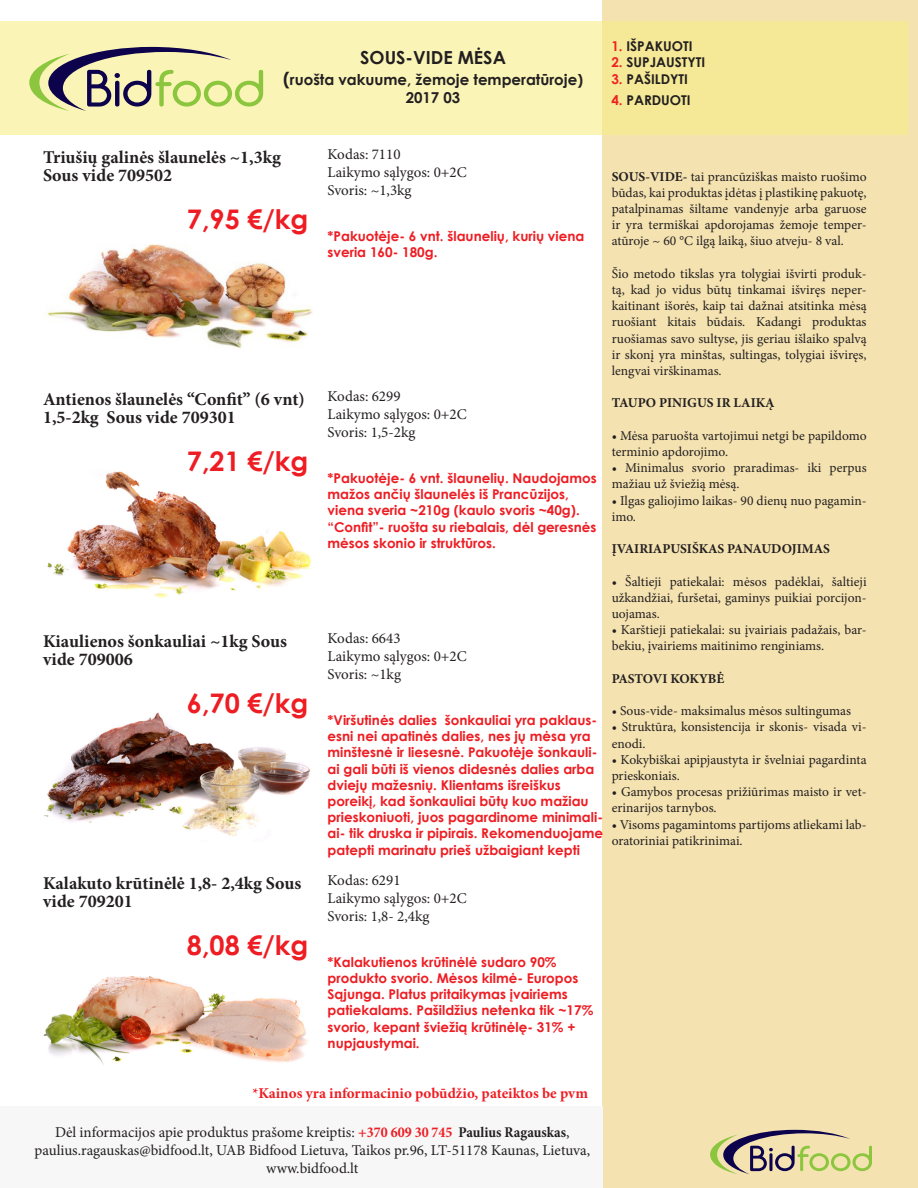
<style>
.page{position:relative;width:918px;height:1188px;background:#fff}
.page>*{position:absolute;margin:0;border:0;box-sizing:border-box;transform-origin:0 0}
.t1{font:700 27px "Century Gothic";color:#ee1d23}
.t2{font:700 18px/18px "Minion Pro";color:#231f20}
.t3{font:700 18px "Century Gothic";color:#231f20}
.t4{font:15px/18px "Minion Pro";color:#231f20;text-align:center}
.t5{font:700 15px "Minion Pro";color:#ee1d23}
.t6{font:700 15px/18px "Century Gothic";color:#231f20;text-align:center}
.t7{font:13.5px/16.2px "Minion Pro";color:#231f20}
.t8{font:700 13.5px/16.2px "Century Gothic";color:#ee1d23}
.t9{font:700 13.5px "Minion Pro";color:#231f20}
.t10{font:700 13.5px "Century Gothic";color:#231f20}
.s1{font-size:18px}
.s2{color:#ee2123}
.s3{font-weight:700}
.s4{font-weight:700;font-stretch:condensed;color:#ee1d23}
.s5{font-weight:700;font-stretch:condensed}
</style>
<div class="page">
<div style="left:602px;top:0;width:316px;height:1188px;background:#f4e2b0"></div>
<svg style="left:0;top:21px;width:908px;height:114px;background:#f8f0aa"></svg>
<div style="left:0;top:1106px;width:603px;height:82px;background:#f7f7f8"></div>
<svg style="left:29px;top:47px;width:234px;height:64px;background:#c8c999"></svg>
<svg style="left:710px;top:1130px;width:162px;height:44px"></svg>
<img style="left:47px;top:244px;width:266px;height:105px">
<img style="left:47px;top:471px;width:264px;height:127px">
<img style="left:44px;top:712px;width:267px;height:124px">
<img style="left:43px;top:976px;width:265px;height:89px">
<h2 class="t3" style="left:360px;top:44px;width:147px">SOUS-VIDE MĖSA</h2>
<p class="t6" style="left:283px;top:70px;width:301px"><span class="s1">(</span>ruošta vakuume, žemoje temperatūroje)<br>2017 03</p>
<p class="t10" style="left:611px;top:36px;width:83px"><span class="s2">1.</span> IŠPAKUOTI</p>
<p class="t10" style="left:611px;top:52px;width:95px"><span class="s2">2.</span> SUPJAUSTYTI</p>
<p class="t10" style="left:611px;top:68px;width:78px"><span class="s2">3.</span> PAŠILDYTI</p>
<p class="t10" style="left:611px;top:90px;width:81px"><span class="s2">4.</span> PARDUOTI</p>
<p class="t2" style="left:43px;top:148px;width:239px">Triušių galinės šlaunelės ~1,3kg<br>Sous vide 709502</p>
<p class="t1" style="left:187px;top:199px;width:123px">7,95 €/kg</p>
<p class="t2" style="left:43px;top:390px;width:263px">Antienos šlaunelės “Confit” (6 vnt)<br>1,5-2kg Sous vide 709301</p>
<p class="t1" style="left:187px;top:441px;width:123px">7,21 €/kg</p>
<p class="t2" style="left:43px;top:632px;width:246px">Kiaulienos šonkauliai ~1kg Sous vide 709006</p>
<p class="t1" style="left:187px;top:683px;width:123px">6,70 €/kg</p>
<p class="t2" style="left:43px;top:874px;width:260px">Kalakuto krūtinėlė 1,8- 2,4kg Sous vide 709201</p>
<p class="t1" style="left:187px;top:924px;width:123px">8,08 €/kg</p>
<p class="t4" style="left:328px;top:146px;width:75px">Kodas: 7110</p>
<p class="t4" style="left:328px;top:164px;width:141px">Laikymo sąlygos: 0+2C</p>
<p class="t4" style="left:328px;top:182px;width:86px">Svoris: ~1,3kg</p>
<p class="t8" style="left:328px;top:228px;width:258px">*Pakuotėje- 6 vnt. šlaunelių, kurių viena sveria 160- 180g.</p>
<p class="t4" style="left:328px;top:388px;width:75px">Kodas: 6299</p>
<p class="t4" style="left:328px;top:406px;width:141px">Laikymo sąlygos: 0+2C</p>
<p class="t4" style="left:328px;top:424px;width:89px">Svoris: 1,5-2kg</p>
<p class="t8" style="left:328px;top:469px;width:271px">*Pakuotėje- 6 vnt. šlaunelių. Naudojamos mažos ančių šlaunelės iš Prancūzijos, viena sveria ~210g (kaulo svoris ~40g). “Confit”- ruošta su riebalais, dėl geresnės mėsos skonio ir struktūros.</p>
<p class="t4" style="left:328px;top:629px;width:75px">Kodas: 6643</p>
<p class="t4" style="left:328px;top:647px;width:141px">Laikymo sąlygos: 0+2C</p>
<p class="t4" style="left:328px;top:665px;width:75px">Svoris: ~1kg</p>
<p class="t8" style="left:328px;top:711px;width:277px">*Viršutinės dalies šonkauliai yra paklaus&shy;esni nei apatinės dalies, nes jų mėsa yra minštesnė ir liesesnė. Pakuotėje šonkauli&shy;ai gali būti iš vienos didesnės dalies arba dviejų mažesnių. Klientams išreiškus poreikį, kad šonkauliai būtų kuo mažiau prieskoniuoti, juos pagardinome minimali&shy;ai- tik druska ir pipirais. Rekomenduojame patepti marinatu prieš užbaigiant kepti</p>
<p class="t4" style="left:328px;top:871px;width:75px">Kodas: 6291</p>
<p class="t4" style="left:328px;top:889px;width:141px">Laikymo sąlygos: 0+2C</p>
<p class="t4" style="left:328px;top:907px;width:103px">Svoris: 1,8- 2,4kg</p>
<p class="t7" style="left:612px;top:168px;width:256px;text-align:justify"><span class="s3">SOUS-VIDE-</span> tai prancūziškas maisto ruošimo būdas, kai produktas įdėtas į plastikinę pakuotę, patalpinamas šiltame vandenyje arba garuose ir yra termiškai apdorojamas žemoje temper&shy;atūroje ~ 60 °C ilgą laiką, šiuo atveju- 8 val.</p>
<p class="t7" style="left:612px;top:265px;width:256px;text-align:justify">Šio metodo tikslas yra tolygiai išvirti produk&shy;tą, kad jo vidus būtų tinkamai išviręs neper&shy;kaitinant išorės, kaip tai dažnai atsitinka mėsą ruošiant kitais būdais. Kadangi produktas ruošiamas savo sultyse, jis geriau išlaiko spalvą ir skonį yra minštas, sultingas, tolygiai išviręs, lengvai virškinamas.</p>
<p class="t9" style="left:612px;top:394px;width:165px">TAUPO PINIGUS IR LAIKĄ</p>
<p class="t7" style="left:612px;top:427px;width:256px">• Mėsa paruošta vartojimui netgi be papildomo terminio apdorojimo.</p>
<p class="t7" style="left:612px;top:460px;width:256px">• Minimalus svorio praradimas- iki perpus mažiau už šviežią mėsą.</p>
<p class="t7" style="left:612px;top:492px;width:256px">• Ilgas galiojimo laikas- 90 dienų nuo pagamin&shy;imo.</p>
<p class="t9" style="left:612px;top:539px;width:220px">ĮVAIRIAPUSIŠKAS PANAUDOJIMAS</p>
<p class="t7" style="left:612px;top:573px;width:256px;text-align:justify">• Šaltieji patiekalai: mėsos padėklai, šaltieji užkandžiai, furšetai, gaminys puikiai porcijon&shy;uojamas.</p>
<p class="t7" style="left:612px;top:622px;width:256px">• Karštieji patiekalai: su įvairiais padažais, bar&shy;bekiu, įvairiems maitinimo renginiams.</p>
<p class="t9" style="left:612px;top:669px;width:114px">PASTOVI KOKYBĖ</p>
<p class="t7" style="left:612px;top:703px;width:241px">• Sous-vide- maksimalus mėsos sultingumas</p>
<p class="t7" style="left:612px;top:719px;width:256px">• Struktūra, konsistencija ir skonis- visada vi&shy;enodi.</p>
<p class="t7" style="left:612px;top:751px;width:256px">• Kokybiškai apipjaustyta ir švelniai pagardinta prieskoniais.</p>
<p class="t7" style="left:612px;top:784px;width:256px">• Gamybos procesas prižiūrimas maisto ir vet&shy;erinarijos tarnybos.</p>
<p class="t7" style="left:612px;top:816px;width:256px">• Visoms pagamintoms partijoms atliekami lab&shy;oratoriniai patikrinimai.</p>
<p class="t8" style="left:328px;top:953px;width:267px">*Kalakutienos krūtinėlė sudaro 90% produkto svorio. Mėsos kilmė- Europos Sąjunga. Platus pritaikymas įvairiems patiekalams. Pašildžius netenka tik ~17% svorio, kepant šviežią krūtinėlę- 31% + nupjaustymai.</p>
<p class="t5" style="left:252px;top:1083px;width:337px">*Kainos yra informacinio pobūdžio, pateiktos be pvm</p>
<p class="t4" style="left:34px;top:1123px;width:557px">Dėl informacijos apie produktus prašome kreiptis: <span class="s4">+370 609 30 745</span> <span class="s5">Paulius Ragauskas</span>, paulius.ragauskas@bidfood.lt, UAB Bidfood Lietuva, Taikos pr.96, LT-51178 Kaunas, Lietuva, www.bidfood.lt</p>
</div>
